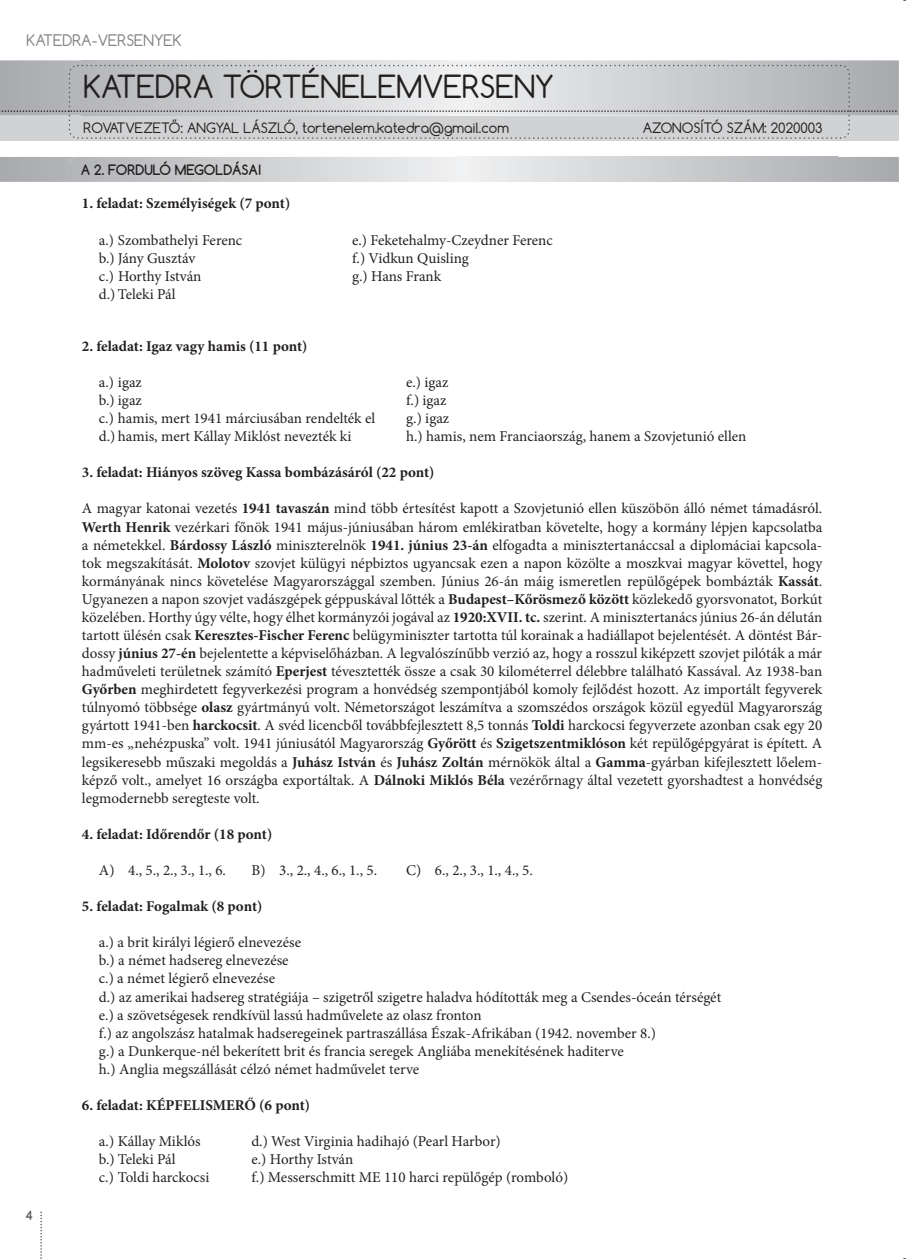
<style>
.page{position:relative;width:906px;height:1259px;background:#fff}
.page>*{position:absolute;margin:0;border:0;box-sizing:border-box;transform-origin:0 0}
.t1{font:30px "Comfortaa";color:#231f20}
.t2{font:15px/18px "Minion Pro";color:#231f20;text-align:justify}
.t3{font:700 15px "Minion Pro";color:#231f20}
.t4{font:15px "Comfortaa";color:#808285}
.t5{font:13.5px "Comfortaa";color:#231f20}
.t6{font:700 13.5px "Comfortaa";color:#231f20}
.t7{font:700 12px "Comfortaa";color:#57585a}
.s1{font-weight:700}
</style>
<div class="page">
<div style="left:0;top:116px;width:898px;height:25px;background:#d1d2d4"></div>
<img style="left:0;top:60px;width:898px;height:56px">
<img style="left:81px;top:60px;width:362px;height:5px">
<svg style="left:69px;top:65px;width:780px;height:74px"></svg>
<svg style="left:0;top:78px;width:896px;height:48px"></svg>
<svg style="left:40px;top:1212px;width:2px;height:47px"></svg>
<p class="t4" style="left:27px;top:34px;width:156px">KATEDRA-VERSENYEK</p>
<h1 class="t1" style="left:83px;top:75px;width:472px">KATEDRA TÖRTÉNELEMVERSENY</h1>
<p class="t5" style="left:83px;top:122px;width:427px">ROVATVEZETŐ: ANGYAL LÁSZLÓ, tortenelem.katedra@gmail.com</p>
<p class="t5" style="left:642px;top:122px;width:181px">AZONOSÍTÓ SZÁM: 2020003</p>
<p class="t7" style="left:25px;top:1208px;width:9px">4</p>
<p class="t6" style="left:81px;top:161px;width:182px">A 2. FORDULÓ MEGOLDÁSAI</p>
<p class="t3" style="left:82px;top:198px;width:210px">1. feladat: Személyiségek (7 pont)</p>
<p class="t2" style="left:99px;top:232px;width:145px">a.) Szombathelyi Ferenc</p>
<p class="t2" style="left:352px;top:232px;width:202px">e.) Feketehalmy-Czeydner Ferenc</p>
<p class="t2" style="left:99px;top:250px;width:98px">b.) Jány Gusztáv</p>
<p class="t2" style="left:352px;top:250px;width:118px">f.) Vidkun Quisling</p>
<p class="t2" style="left:99px;top:268px;width:104px">c.) Horthy István</p>
<p class="t2" style="left:352px;top:268px;width:91px">g.) Hans Frank</p>
<p class="t2" style="left:99px;top:286px;width:78px">d.) Teleki Pál</p>
<p class="t3" style="left:82px;top:340px;width:227px">2. feladat: Igaz vagy hamis (11 pont)</p>
<p class="t2" style="left:99px;top:374px;width:44px">a.) igaz</p>
<p class="t2" style="left:406px;top:374px;width:44px">e.) igaz</p>
<p class="t2" style="left:99px;top:392px;width:44px">b.) igaz</p>
<p class="t2" style="left:406px;top:392px;width:42px">f.) igaz</p>
<p class="t2" style="left:99px;top:410px;width:278px">c.) hamis, mert 1941 márciusában rendelték el</p>
<p class="t2" style="left:406px;top:410px;width:44px">g.) igaz</p>
<p class="t2" style="left:99px;top:429px;width:254px">d.) hamis, mert Kállay Miklóst nevezték ki</p>
<p class="t2" style="left:406px;top:429px;width:342px">h.) hamis, nem Franciaország, hanem a Szovjetunió ellen</p>
<p class="t3" style="left:82px;top:467px;width:354px">3. feladat: Hiányos szöveg Kassa bombázásáról (22 pont)</p>
<p class="t2" style="left:82px;top:501px;width:741px">A magyar katonai vezetés <span class="s1">1941 tavaszán</span> mind több értesítést kapott a Szovjetunió ellen küszöbön álló német támadásról.<br><span class="s1">Werth Henrik</span> vezérkari főnök 1941 május-júniusában három emlékiratban követelte, hogy a kormány lépjen kapcsolatba a németekkel. <span class="s1">Bárdossy László</span> miniszterelnök <span class="s1">1941. június 23-án</span> elfogadta a minisztertanáccsal a diplomáciai kapcsola&shy;tok megszakítását. <span class="s1">Molotov</span> szovjet külügyi népbiztos ugyancsak ezen a napon közölte a moszkvai magyar követtel, hogy kormányának nincs követelése Magyarországgal szemben. Június 26-án máig ismeretlen repülőgépek bombázták <span class="s1">Kassát</span>.<br>Ugyanezen a napon szovjet vadászgépek géppuskával lőtték a <span class="s1">Budapest–Kőrösmező között</span> közlekedő gyorsvonatot, Borkút közelében. Horthy úgy vélte, hogy élhet kormányzói jogával az <span class="s1">1920:XVII. tc.</span> szerint. A minisztertanács június 26-án délután tartott ülésén csak <span class="s1">Keresztes-Fischer Ferenc</span> belügyminiszter tartotta túl korainak a hadiállapot bejelentését. A döntést Bár&shy;dossy <span class="s1">június 27-én</span> bejelentette a képviselőházban. A legvalószínűbb verzió az, hogy a rosszul kiképzett szovjet pilóták a már hadműveleti területnek számító <span class="s1">Eperjest</span> tévesztették össze a csak 30 kilométerrel délebbre található Kassával. Az 1938-ban <span class="s1">Győrben</span> meghirdetett fegyverkezési program a honvédség szempontjából komoly fejlődést hozott. Az importált fegyverek túlnyomó többsége <span class="s1">olasz</span> gyártmányú volt. Németországot leszámítva a szomszédos országok közül egyedül Magyarország gyártott 1941-ben <span class="s1">harckocsit</span>. A svéd licencből továbbfejlesztett 8,5 tonnás <span class="s1">Toldi</span> harckocsi fegyverzete azonban csak egy 20 mm-es „nehézpuska” volt. 1941 júniusától Magyarország <span class="s1">Győrött</span> és <span class="s1">Szigetszentmiklóson</span> két repülőgépgyárat is épített. A legsikeresebb műszaki megoldás a <span class="s1">Juhász István</span> és <span class="s1">Juhász Zoltán</span> mérnökök által a <span class="s1">Gamma</span>-gyárban kifejlesztett lőelem&shy;képző volt., amelyet 16 országba exportáltak. A <span class="s1">Dálnoki Miklós Béla</span> vezérőrnagy által vezetett gyorshadtest a honvédség legmodernebb seregteste volt.</p>
<p class="t3" style="left:82px;top:828px;width:192px">4. feladat: Időrendőr (18 pont)</p>
<p class="t2" style="left:99px;top:862px;width:129px">A) 4., 5., 2., 3., 1., 6.</p>
<p class="t2" style="left:251px;top:862px;width:127px">B) 3., 2., 4., 6., 1., 5.</p>
<p class="t2" style="left:406px;top:862px;width:128px">C) 6., 2., 3., 1., 4., 5.</p>
<p class="t3" style="left:82px;top:900px;width:182px">5. feladat: Fogalmak (8 pont)</p>
<p class="t2" style="left:99px;top:935px;width:623px;text-align:left">a.) a brit királyi légierő elnevezése<br>b.) a német hadsereg elnevezése<br>c.) a német légierő elnevezése<br>d.) az amerikai hadsereg stratégiája – szigetről szigetre haladva hódították meg a Csendes-óceán térségét e.) a szövetségesek rendkívül lassú hadművelete az olasz fronton<br>f.) az angolszász hatalmak hadseregeinek partraszállása Észak-Afrikában (1942. november 8.)<br>g.) a Dunkerque-nél bekerített brit és francia seregek Angliába menekítésének haditerve<br>h.) Anglia megszállását célzó német hadművelet terve</p>
<p class="t3" style="left:82px;top:1099px;width:230px">6. feladat: KÉPFELISMERŐ (6 pont)</p>
<p class="t2" style="left:99px;top:1133px;width:103px">a.) Kállay Miklós</p>
<p class="t2" style="left:251px;top:1133px;width:251px">d.) West Virginia hadihajó (Pearl Harbor)</p>
<p class="t2" style="left:99px;top:1152px;width:78px">b.) Teleki Pál</p>
<p class="t2" style="left:251px;top:1152px;width:103px">e.) Horthy István</p>
<p class="t2" style="left:99px;top:1170px;width:112px">c.) Toldi harckocsi</p>
<p class="t2" style="left:251px;top:1170px;width:318px">f.) Messerschmitt ME 110 harci repülőgép (romboló)</p>
</div>
